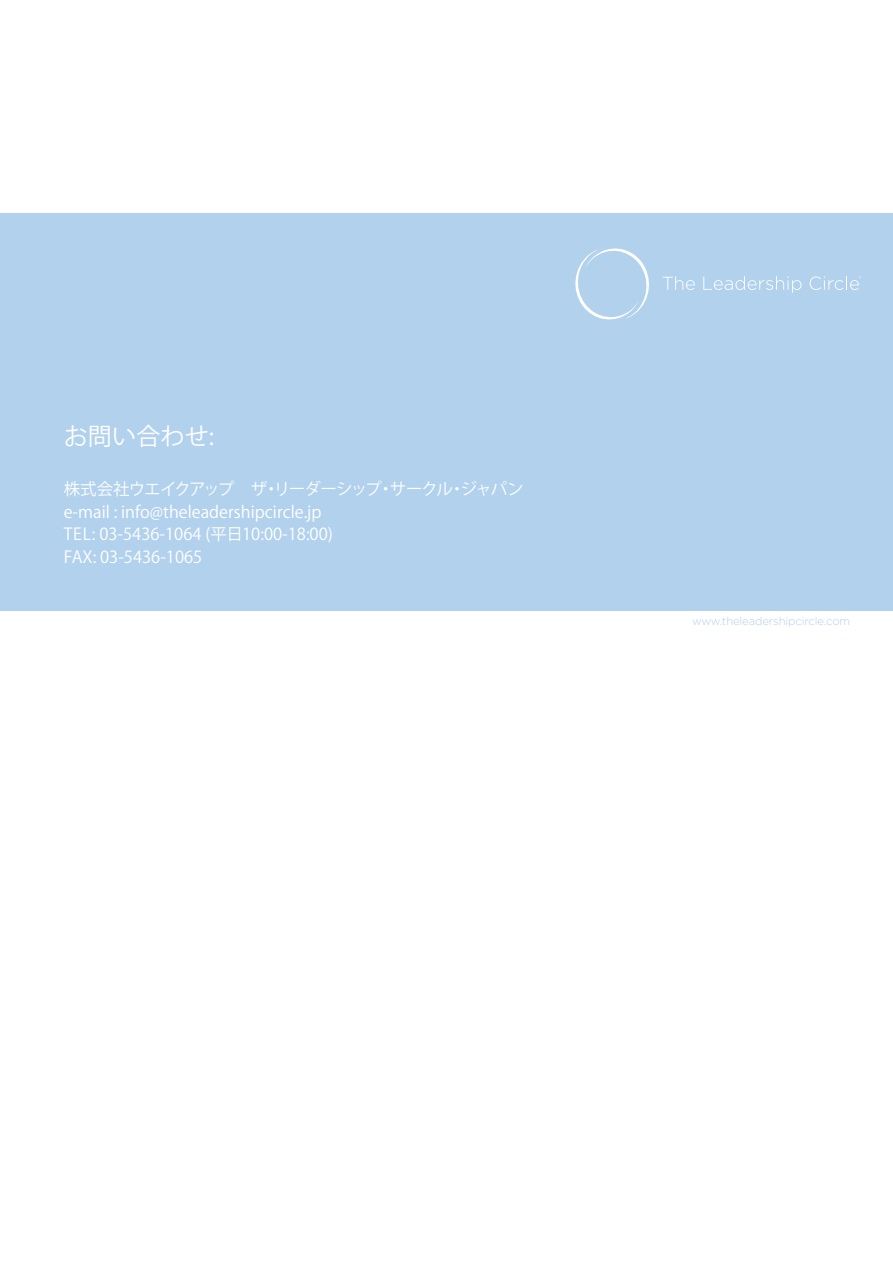
<style>
.page{position:relative;width:893px;height:1263px;background:#fff}
.page>*{position:absolute;margin:0;border:0;box-sizing:border-box;transform-origin:0 0}
.t1{font:24px "Koz Go Pro";letter-spacing:.01em;color:#fff}
.Paragraph_Style_1{font:16.5px "Koz Go Pro";color:#fff}
.Paragraph_Style_1-2{font:16.5px "Koz Go Pro";letter-spacing:-.07em;color:#fff}
.t2{font:300 11.25px "Gotham";letter-spacing:-.01em;color:#b2d1ed}
</style>
<div class="page">
<div style="left:0;top:213px;width:893px;height:398px;background:#b2d1ed"></div>
<svg style="left:663px;top:276px;width:32px;height:14px"></svg>
<svg style="left:703px;top:276px;width:98px;height:17px"></svg>
<svg style="left:575px;top:248px;width:74px;height:72px"></svg>
<svg style="left:810px;top:276px;width:51px;height:14px"></svg>
<p class="t1" style="left:64px;top:420px;width:152px">お問い合わせ:</p>
<p class="Paragraph_Style_1-2" style="left:64px;top:479px;width:462px">株式会社ウエイクアップ　ザ・リーダーシップ・サークル・ジャパン</p>
<p class="Paragraph_Style_1" style="left:64px;top:501px;width:259px">e-mail : info@theleadershipcircle.jp</p>
<p class="Paragraph_Style_1" style="left:64px;top:524px;width:271px">TEL: 03-5436-1064 (平日10:00-18:00)</p>
<p class="Paragraph_Style_1" style="left:64px;top:546px;width:140px">FAX: 03-5436-1065</p>
<p class="t2" style="left:692px;top:613px;width:160px">www.theleadershipcircle.com</p>
</div>
